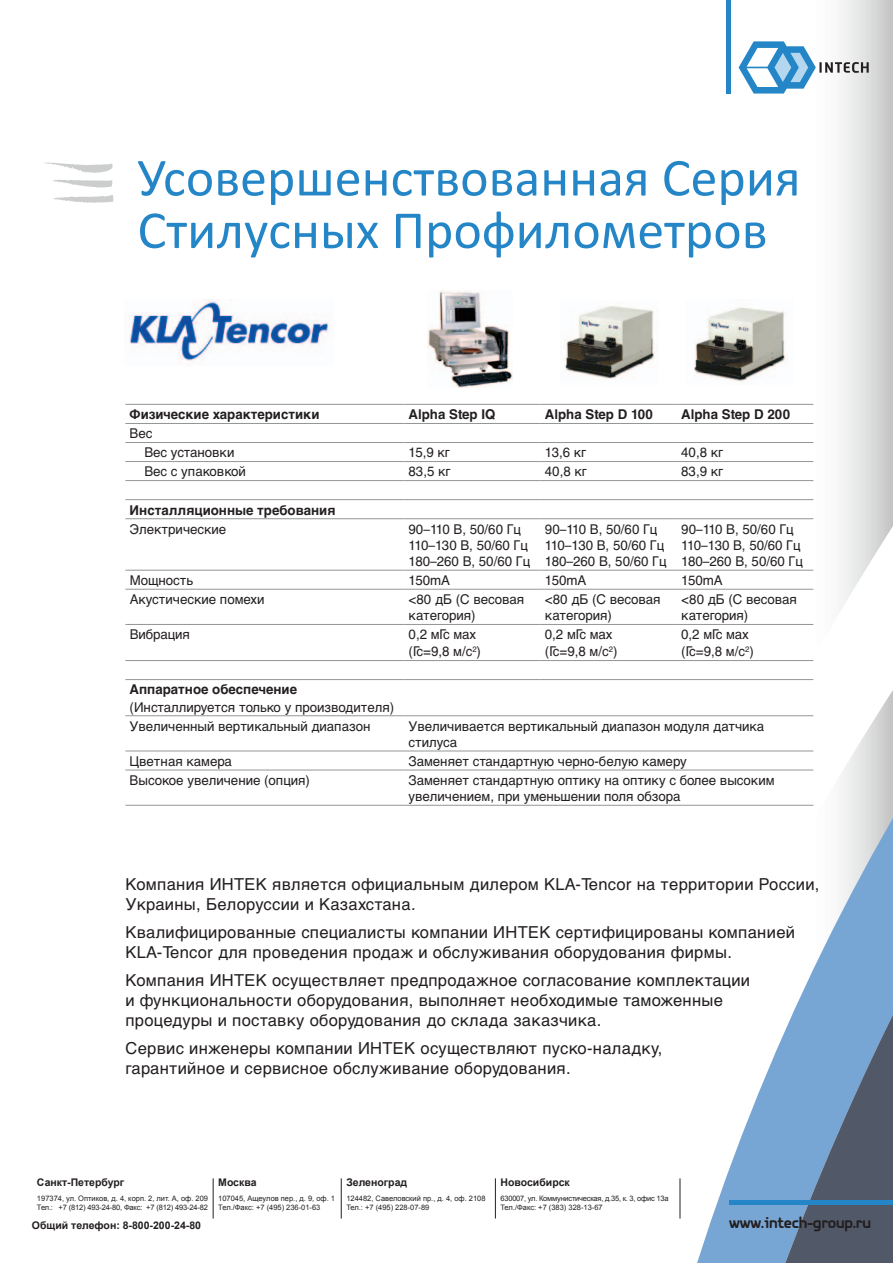
<style>
.page{position:relative;width:893px;height:1263px;background:#fff}
.page>*{position:absolute;margin:0;border:0;box-sizing:border-box;transform-origin:0 0}
.t1{font:54px/52.5px "Calibri";color:#2486c7}
.t2{font:16.5px/19.8px "Helvetica Cyr Upright";letter-spacing:.02em;color:#231f20}
.t3{font:700 16.5px "PF Isotext Pro";letter-spacing:-.02em;color:#231f20}
.t4{font:13.5px/16.2px "Helvetica Cyr Upright";color:#231f20}
.t5{font:700 13.5px "Helvetica Cyr";color:#231f20}
.t6{font:700 10.5px "Arial";color:#231f20}
.t7{font:7.5px/9px "Arial";color:#231f20}
.t8{font:7.5px/9px "Arial";letter-spacing:-.03em;color:#231f20}
</style>
<div class="page">
<div style="left:804px;top:0;width:89px;height:1263px;background:linear-gradient(to right,#fff,#cccdcd)"></div>
<svg style="left:527px;top:403px;width:200px;height:860px"></svg>
<svg style="left:727px;top:307px;width:166px;height:956px"></svg>
<svg style="left:739px;top:41px;width:130px;height:53px"></svg>
<hr style="left:726px;top:0;width:4px;height:94px;background:#2486c7">
<hr style="left:729px;top:1201px;width:164px;height:4px;background:#2486c7">
<svg style="left:53px;top:180px;width:60px;height:23px"></svg>
<svg style="left:44px;top:162px;width:69px;height:11px"></svg>
<svg style="left:213px;top:1178px;width:1px;height:40px"></svg>
<svg style="left:341px;top:1178px;width:1px;height:40px"></svg>
<svg style="left:495px;top:1178px;width:1px;height:40px"></svg>
<svg style="left:680px;top:1178px;width:1px;height:40px"></svg>
<hr style="left:125px;top:404px;width:279px;height:1px;background:#939598">
<hr style="left:404px;top:404px;width:137px;height:1px;background:#939598">
<hr style="left:541px;top:404px;width:136px;height:1px;background:#939598">
<hr style="left:677px;top:404px;width:136px;height:1px;background:#939598">
<hr style="left:125px;top:423px;width:279px;height:1px;background:#939598">
<hr style="left:404px;top:423px;width:137px;height:1px;background:#939598">
<hr style="left:541px;top:423px;width:136px;height:1px;background:#939598">
<hr style="left:677px;top:423px;width:136px;height:1px;background:#939598">
<hr style="left:125px;top:442px;width:279px;height:1px;background:#939598">
<hr style="left:404px;top:442px;width:137px;height:1px;background:#939598">
<hr style="left:541px;top:442px;width:136px;height:1px;background:#939598">
<hr style="left:677px;top:442px;width:136px;height:1px;background:#939598">
<hr style="left:125px;top:461px;width:279px;height:1px;background:#939598">
<hr style="left:404px;top:461px;width:137px;height:1px;background:#939598">
<hr style="left:541px;top:461px;width:136px;height:1px;background:#939598">
<hr style="left:677px;top:461px;width:136px;height:1px;background:#939598">
<hr style="left:125px;top:480px;width:279px;height:1px;background:#939598">
<hr style="left:404px;top:480px;width:137px;height:1px;background:#939598">
<hr style="left:541px;top:480px;width:136px;height:1px;background:#939598">
<hr style="left:677px;top:480px;width:136px;height:1px;background:#939598">
<hr style="left:125px;top:499px;width:279px;height:1px;background:#939598">
<hr style="left:404px;top:499px;width:137px;height:1px;background:#939598">
<hr style="left:541px;top:499px;width:136px;height:1px;background:#939598">
<hr style="left:677px;top:499px;width:136px;height:1px;background:#939598">
<hr style="left:125px;top:518px;width:279px;height:1px;background:#939598">
<hr style="left:404px;top:518px;width:137px;height:1px;background:#939598">
<hr style="left:541px;top:518px;width:136px;height:1px;background:#939598">
<hr style="left:677px;top:518px;width:136px;height:1px;background:#939598">
<hr style="left:125px;top:570px;width:279px;height:1px;background:#939598">
<hr style="left:404px;top:570px;width:137px;height:1px;background:#939598">
<hr style="left:541px;top:570px;width:136px;height:1px;background:#939598">
<hr style="left:677px;top:570px;width:136px;height:1px;background:#939598">
<hr style="left:125px;top:589px;width:279px;height:1px;background:#939598">
<hr style="left:404px;top:589px;width:137px;height:1px;background:#939598">
<hr style="left:541px;top:589px;width:136px;height:1px;background:#939598">
<hr style="left:677px;top:589px;width:136px;height:1px;background:#939598">
<hr style="left:125px;top:624px;width:279px;height:1px;background:#939598">
<hr style="left:404px;top:624px;width:137px;height:1px;background:#939598">
<hr style="left:541px;top:624px;width:136px;height:1px;background:#939598">
<hr style="left:677px;top:624px;width:136px;height:1px;background:#939598">
<hr style="left:125px;top:660px;width:279px;height:1px;background:#939598">
<hr style="left:404px;top:660px;width:137px;height:1px;background:#939598">
<hr style="left:541px;top:660px;width:136px;height:1px;background:#939598">
<hr style="left:677px;top:660px;width:136px;height:1px;background:#939598">
<hr style="left:125px;top:679px;width:279px;height:1px;background:#939598">
<hr style="left:404px;top:679px;width:137px;height:1px;background:#939598">
<hr style="left:541px;top:679px;width:136px;height:1px;background:#939598">
<hr style="left:677px;top:679px;width:136px;height:1px;background:#939598">
<hr style="left:125px;top:715px;width:279px;height:1px;background:#939598">
<hr style="left:404px;top:715px;width:137px;height:1px;background:#939598">
<hr style="left:541px;top:715px;width:136px;height:1px;background:#939598">
<hr style="left:677px;top:715px;width:136px;height:1px;background:#939598">
<hr style="left:125px;top:751px;width:279px;height:1px;background:#939598">
<hr style="left:404px;top:751px;width:137px;height:1px;background:#939598">
<hr style="left:541px;top:751px;width:136px;height:1px;background:#939598">
<hr style="left:677px;top:751px;width:136px;height:1px;background:#939598">
<hr style="left:125px;top:770px;width:279px;height:1px;background:#939598">
<hr style="left:404px;top:770px;width:137px;height:1px;background:#939598">
<hr style="left:541px;top:770px;width:136px;height:1px;background:#939598">
<hr style="left:677px;top:770px;width:136px;height:1px;background:#939598">
<hr style="left:125px;top:805px;width:279px;height:1px;background:#939598">
<hr style="left:404px;top:805px;width:137px;height:1px;background:#939598">
<hr style="left:541px;top:805px;width:136px;height:1px;background:#939598">
<hr style="left:677px;top:805px;width:136px;height:1px;background:#939598">
<img style="left:428px;top:291px;width:84px;height:96px">
<img style="left:564px;top:306px;width:91px;height:73px">
<img style="left:694px;top:307px;width:99px;height:77px">
<img style="left:130px;top:299px;width:200px;height:62px">
<h1 class="t1" style="left:137px;top:149px;width:665px">Усовершенствованная Серия<br>Стилусных Профилометров</h1>
<p class="t5" style="left:130px;top:407px;width:191px">Физические характеристики</p>
<p class="t5" style="left:409px;top:407px;width:88px">Alpha‐Step IQ</p>
<p class="t5" style="left:545px;top:407px;width:110px">Alpha‐Step D‐100</p>
<p class="t5" style="left:681px;top:407px;width:110px">Alpha‐Step D‐200</p>
<p class="t4" style="left:144px;top:424px;width:91px;line-height:19px;text-indent:-15px">Вес<br>Вес установки</p>
<p class="t4" style="left:409px;top:445px;width:43px">15,9 кг</p>
<p class="t4" style="left:545px;top:445px;width:43px">13,6 кг</p>
<p class="t4" style="left:681px;top:445px;width:44px">40,8 кг</p>
<p class="t4" style="left:144px;top:464px;width:103px">Вес с упаковкой</p>
<p class="t4" style="left:409px;top:464px;width:44px">83,5 кг</p>
<p class="t4" style="left:545px;top:464px;width:44px">40,8 кг</p>
<p class="t4" style="left:681px;top:464px;width:44px">83,9 кг</p>
<p class="t5" style="left:130px;top:502px;width:207px">Инсталляционные требования</p>
<p class="t4" style="left:130px;top:521px;width:98px">Электрические</p>
<p class="t4" style="left:409px;top:521px;width:123px">90–110 В, 50/60 Гц<br>110–130 В, 50/60 Гц<br>180–260 В, 50/60 Гц</p>
<p class="t4" style="left:545px;top:521px;width:123px">90–110 В, 50/60 Гц<br>110–130 В, 50/60 Гц<br>180–260 В, 50/60 Гц</p>
<p class="t4" style="left:681px;top:521px;width:123px">90–110 В, 50/60 Гц<br>110–130 В, 50/60 Гц<br>180–260 В, 50/60 Гц</p>
<p class="t4" style="left:130px;top:572px;width:65px">Мощность</p>
<p class="t4" style="left:409px;top:572px;width:43px">150mА</p>
<p class="t4" style="left:545px;top:572px;width:43px">150mА</p>
<p class="t4" style="left:681px;top:572px;width:43px">150mА</p>
<p class="t4" style="left:130px;top:591px;width:136px">Акустические помехи</p>
<p class="t4" style="left:409px;top:591px;width:117px">&lt;80 дБ (С весовая категория)</p>
<p class="t4" style="left:545px;top:591px;width:117px">&lt;80 дБ (С весовая категория)</p>
<p class="t4" style="left:681px;top:591px;width:117px">&lt;80 дБ (С весовая категория)</p>
<p class="t4" style="left:130px;top:626px;width:62px">Вибрация</p>
<p class="t4" style="left:409px;top:626px;width:74px;line-height:17.1px">0,2 мГс мах (Гс=9,8 м/с<sup>2</sup>)</p>
<p class="t4" style="left:545px;top:626px;width:74px;line-height:17.1px">0,2 мГс мах (Гс=9,8 м/с<sup>2</sup>)</p>
<p class="t4" style="left:681px;top:626px;width:74px;line-height:17.1px">0,2 мГс мах (Гс=9,8 м/с<sup>2</sup>)</p>
<p class="t5" style="left:130px;top:682px;width:169px">Аппаратное обеспечение</p>
<p class="t4" style="left:130px;top:697px;width:266px;line-height:19px">(Инсталлируется только у производителя)<br>Увеличенный вертикальный диапазон</p>
<p class="t4" style="left:409px;top:718px;width:357px">Увеличивается вертикальный диапазон модуля датчика стилуса</p>
<p class="t4" style="left:130px;top:753px;width:104px">Цветная камера</p>
<p class="t4" style="left:409px;top:753px;width:280px">Заменяет стандартную черно-белую камеру</p>
<p class="t4" style="left:130px;top:772px;width:182px">Высокое увеличение (опция)</p>
<p class="t4" style="left:409px;top:772px;width:367px">Заменяет стандартную оптику на оптику с более высоким увеличением, при уменьшении поля обзора</p>
<p class="t2" style="left:125px;top:874px;width:695px">Компания ИНТЕК является официальным дилером KLA-Tenсor на территории России,<br>Украины, Белоруссии и Казахстана.</p>
<p class="t2" style="left:125px;top:922px;width:671px">Квалифицированные специалисты компании ИНТЕК сертифицированы компанией<br>KLA-Tenсor для проведения продаж и обслуживания оборудования фирмы.</p>
<p class="t2" style="left:125px;top:971px;width:626px">Компания ИНТЕК осуществляет предпродажное согласование комплектации и функциональности оборудования, выполняет необходимые таможенные процедуры и поставку оборудования до склада заказчика.</p>
<p class="t2" style="left:125px;top:1038px;width:538px">Сервис инженеры компании ИНТЕК осуществляют пуско-наладку, гарантийное и сервисное обслуживание оборудования.</p>
<p class="t6" style="left:37px;top:1175px;width:89px">Санкт-Петербург</p>
<p class="t6" style="left:218px;top:1175px;width:40px">Москва</p>
<p class="t6" style="left:346px;top:1175px;width:62px">Зеленоград</p>
<p class="t6" style="left:500px;top:1175px;width:71px">Новосибирск</p>
<p class="t7" style="left:37px;top:1193px;width:173px">197374, ул. Оптиков, д. 4, корп. 2, лит. А, оф. 209<br>Тел.: +7 (812) 493-24-80, Факс: +7 (812) 493-24-82</p>
<p class="t7" style="left:218px;top:1193px;width:118px">107045, Ащеулов пер., д. 9, оф. 1<br>Тел./Факс: +7 (495) 236-01-63</p>
<p class="t7" style="left:346px;top:1193px;width:141px">124482, Савеловский пр., д. 4, оф. 2108<br>Тел.: +7 (495) 228-07-89</p>
<p class="t8" style="left:500px;top:1193px;width:169px">630007, ул. Коммунистическая, д.35, к. 3, офис 13а<br>Тел./Факс: +7 (383) 328-13-67</p>
<p class="t6" style="left:32px;top:1219px;width:171px">Общий телефон: 8-800-200-24-80</p>
<p class="t3" style="left:729px;top:1212px;width:143px">www.intech-group.ru</p>
</div>
